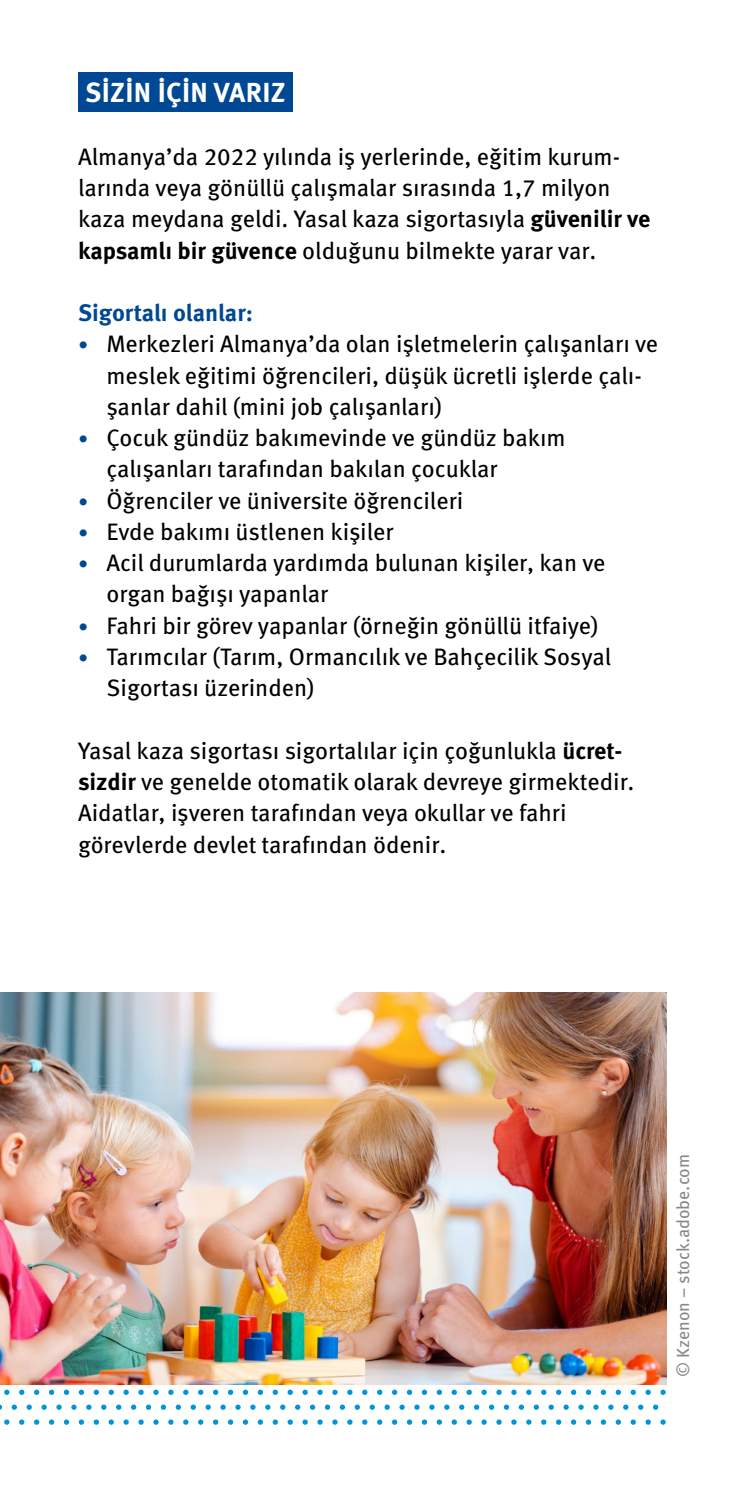
<style>
.page{position:relative;width:745px;height:1489px;background:#fff}
.page>*{position:absolute;margin:0;border:0;box-sizing:border-box;transform-origin:0 0}
.Überschriften_H1_Flyer{font:700 27.5px "Meta Pro";letter-spacing:.01em;color:#fff}
.Fließtext_FT_Abstand_nach{font:23.75px/31.2px "Meta Pro";letter-spacing:-.005em;color:#000}
.Fließtext_FT_ohne_Abstand{font:700 23.75px "Meta Pro";color:#004893}
.t1{font:17.5px "Meta Pro";color:#868786}
.s1{font-weight:700}
.s2{font-size:20px;color:#004893}
</style>
<div class="page">
<img style="left:0;top:992px;width:666px;height:391px">
<svg style="left:250px;top:1404px;width:5px;height:5px"></svg>
<svg style="left:265px;top:1404px;width:5px;height:5px"></svg>
<svg style="left:280px;top:1404px;width:5px;height:5px"></svg>
<svg style="left:295px;top:1404px;width:5px;height:5px"></svg>
<svg style="left:310px;top:1404px;width:5px;height:5px"></svg>
<svg style="left:324px;top:1404px;width:6px;height:5px"></svg>
<svg style="left:339px;top:1404px;width:6px;height:5px"></svg>
<svg style="left:354px;top:1404px;width:6px;height:5px"></svg>
<svg style="left:369px;top:1404px;width:5px;height:5px"></svg>
<svg style="left:384px;top:1404px;width:5px;height:5px"></svg>
<svg style="left:399px;top:1404px;width:5px;height:5px"></svg>
<svg style="left:414px;top:1404px;width:5px;height:5px"></svg>
<svg style="left:429px;top:1404px;width:5px;height:5px"></svg>
<svg style="left:444px;top:1404px;width:5px;height:5px"></svg>
<svg style="left:459px;top:1404px;width:5px;height:5px"></svg>
<svg style="left:474px;top:1404px;width:5px;height:5px"></svg>
<svg style="left:488px;top:1404px;width:6px;height:5px"></svg>
<svg style="left:503px;top:1404px;width:6px;height:5px"></svg>
<svg style="left:518px;top:1404px;width:5px;height:5px"></svg>
<svg style="left:533px;top:1404px;width:5px;height:5px"></svg>
<svg style="left:548px;top:1404px;width:5px;height:5px"></svg>
<svg style="left:563px;top:1404px;width:5px;height:5px"></svg>
<svg style="left:578px;top:1404px;width:5px;height:5px"></svg>
<svg style="left:593px;top:1404px;width:5px;height:5px"></svg>
<svg style="left:608px;top:1404px;width:5px;height:5px"></svg>
<svg style="left:623px;top:1404px;width:5px;height:5px"></svg>
<svg style="left:638px;top:1404px;width:5px;height:5px"></svg>
<svg style="left:653px;top:1404px;width:5px;height:5px"></svg>
<svg style="left:257px;top:1389px;width:6px;height:5px"></svg>
<svg style="left:272px;top:1389px;width:6px;height:5px"></svg>
<svg style="left:287px;top:1389px;width:6px;height:5px"></svg>
<svg style="left:302px;top:1389px;width:5px;height:5px"></svg>
<svg style="left:317px;top:1389px;width:5px;height:5px"></svg>
<svg style="left:332px;top:1389px;width:5px;height:5px"></svg>
<svg style="left:347px;top:1389px;width:5px;height:5px"></svg>
<svg style="left:362px;top:1389px;width:5px;height:5px"></svg>
<svg style="left:377px;top:1389px;width:5px;height:5px"></svg>
<svg style="left:392px;top:1389px;width:5px;height:5px"></svg>
<svg style="left:406px;top:1389px;width:6px;height:5px"></svg>
<svg style="left:421px;top:1389px;width:6px;height:5px"></svg>
<svg style="left:436px;top:1389px;width:6px;height:5px"></svg>
<svg style="left:451px;top:1389px;width:5px;height:5px"></svg>
<svg style="left:466px;top:1389px;width:5px;height:5px"></svg>
<svg style="left:481px;top:1389px;width:5px;height:5px"></svg>
<svg style="left:496px;top:1389px;width:5px;height:5px"></svg>
<svg style="left:511px;top:1389px;width:5px;height:5px"></svg>
<svg style="left:526px;top:1389px;width:5px;height:5px"></svg>
<svg style="left:541px;top:1389px;width:5px;height:5px"></svg>
<svg style="left:556px;top:1389px;width:5px;height:5px"></svg>
<svg style="left:571px;top:1389px;width:5px;height:5px"></svg>
<svg style="left:585px;top:1389px;width:5px;height:5px"></svg>
<svg style="left:600px;top:1389px;width:5px;height:5px"></svg>
<svg style="left:615px;top:1389px;width:5px;height:5px"></svg>
<svg style="left:630px;top:1389px;width:5px;height:5px"></svg>
<svg style="left:645px;top:1389px;width:5px;height:5px"></svg>
<svg style="left:660px;top:1389px;width:5px;height:5px"></svg>
<svg style="left:257px;top:1419px;width:6px;height:5px"></svg>
<svg style="left:272px;top:1419px;width:6px;height:5px"></svg>
<svg style="left:287px;top:1419px;width:6px;height:5px"></svg>
<svg style="left:302px;top:1419px;width:5px;height:5px"></svg>
<svg style="left:317px;top:1419px;width:5px;height:5px"></svg>
<svg style="left:332px;top:1419px;width:5px;height:5px"></svg>
<svg style="left:347px;top:1419px;width:5px;height:5px"></svg>
<svg style="left:362px;top:1419px;width:5px;height:5px"></svg>
<svg style="left:377px;top:1419px;width:5px;height:5px"></svg>
<svg style="left:392px;top:1419px;width:5px;height:5px"></svg>
<svg style="left:406px;top:1419px;width:6px;height:5px"></svg>
<svg style="left:421px;top:1419px;width:6px;height:5px"></svg>
<svg style="left:436px;top:1419px;width:6px;height:5px"></svg>
<svg style="left:451px;top:1419px;width:5px;height:5px"></svg>
<svg style="left:466px;top:1419px;width:5px;height:5px"></svg>
<svg style="left:481px;top:1419px;width:5px;height:5px"></svg>
<svg style="left:496px;top:1419px;width:5px;height:5px"></svg>
<svg style="left:511px;top:1419px;width:5px;height:5px"></svg>
<svg style="left:526px;top:1419px;width:5px;height:5px"></svg>
<svg style="left:541px;top:1419px;width:5px;height:5px"></svg>
<svg style="left:556px;top:1419px;width:5px;height:5px"></svg>
<svg style="left:571px;top:1419px;width:5px;height:5px"></svg>
<svg style="left:585px;top:1419px;width:5px;height:5px"></svg>
<svg style="left:600px;top:1419px;width:5px;height:5px"></svg>
<svg style="left:615px;top:1419px;width:5px;height:5px"></svg>
<svg style="left:630px;top:1419px;width:5px;height:5px"></svg>
<svg style="left:645px;top:1419px;width:5px;height:5px"></svg>
<svg style="left:660px;top:1419px;width:5px;height:5px"></svg>
<svg style="left:12px;top:1404px;width:5px;height:5px"></svg>
<svg style="left:27px;top:1404px;width:5px;height:5px"></svg>
<svg style="left:41px;top:1404px;width:6px;height:5px"></svg>
<svg style="left:56px;top:1404px;width:6px;height:5px"></svg>
<svg style="left:71px;top:1404px;width:6px;height:5px"></svg>
<svg style="left:86px;top:1404px;width:5px;height:5px"></svg>
<svg style="left:101px;top:1404px;width:5px;height:5px"></svg>
<svg style="left:116px;top:1404px;width:5px;height:5px"></svg>
<svg style="left:131px;top:1404px;width:5px;height:5px"></svg>
<svg style="left:146px;top:1404px;width:5px;height:5px"></svg>
<svg style="left:161px;top:1404px;width:5px;height:5px"></svg>
<svg style="left:175px;top:1404px;width:6px;height:5px"></svg>
<svg style="left:190px;top:1404px;width:6px;height:5px"></svg>
<svg style="left:205px;top:1404px;width:6px;height:5px"></svg>
<svg style="left:220px;top:1404px;width:5px;height:5px"></svg>
<svg style="left:235px;top:1404px;width:5px;height:5px"></svg>
<svg style="left:4px;top:1389px;width:5px;height:5px"></svg>
<svg style="left:19px;top:1389px;width:5px;height:5px"></svg>
<svg style="left:34px;top:1389px;width:5px;height:5px"></svg>
<svg style="left:49px;top:1389px;width:5px;height:5px"></svg>
<svg style="left:64px;top:1389px;width:5px;height:5px"></svg>
<svg style="left:79px;top:1389px;width:5px;height:5px"></svg>
<svg style="left:94px;top:1389px;width:5px;height:5px"></svg>
<svg style="left:108px;top:1389px;width:6px;height:5px"></svg>
<svg style="left:123px;top:1389px;width:6px;height:5px"></svg>
<svg style="left:138px;top:1389px;width:6px;height:5px"></svg>
<svg style="left:153px;top:1389px;width:5px;height:5px"></svg>
<svg style="left:168px;top:1389px;width:5px;height:5px"></svg>
<svg style="left:183px;top:1389px;width:5px;height:5px"></svg>
<svg style="left:198px;top:1389px;width:5px;height:5px"></svg>
<svg style="left:213px;top:1389px;width:5px;height:5px"></svg>
<svg style="left:228px;top:1389px;width:5px;height:5px"></svg>
<svg style="left:243px;top:1389px;width:5px;height:5px"></svg>
<svg style="left:4px;top:1419px;width:5px;height:5px"></svg>
<svg style="left:19px;top:1419px;width:5px;height:5px"></svg>
<svg style="left:34px;top:1419px;width:5px;height:5px"></svg>
<svg style="left:49px;top:1419px;width:5px;height:5px"></svg>
<svg style="left:64px;top:1419px;width:5px;height:5px"></svg>
<svg style="left:79px;top:1419px;width:5px;height:5px"></svg>
<svg style="left:94px;top:1419px;width:5px;height:5px"></svg>
<svg style="left:108px;top:1419px;width:6px;height:5px"></svg>
<svg style="left:123px;top:1419px;width:6px;height:5px"></svg>
<svg style="left:138px;top:1419px;width:6px;height:5px"></svg>
<svg style="left:153px;top:1419px;width:5px;height:5px"></svg>
<svg style="left:168px;top:1419px;width:5px;height:5px"></svg>
<svg style="left:183px;top:1419px;width:5px;height:5px"></svg>
<svg style="left:198px;top:1419px;width:5px;height:5px"></svg>
<svg style="left:213px;top:1419px;width:5px;height:5px"></svg>
<svg style="left:228px;top:1419px;width:5px;height:5px"></svg>
<svg style="left:243px;top:1419px;width:5px;height:5px"></svg>
<div style="left:78px;top:72px;width:214px;height:40px;background:#004893"></div>
<h1 class="Überschriften_H1_Flyer" style="left:85px;top:71px;width:202px">SIZIN IÇIN VARIZ</h1>
<p class="Fließtext_FT_Abstand_nach" style="left:78px;top:139px;width:573px">Almanya’da 2022 yılında iş yerlerinde, eğitim kurum&shy;larında veya gönüllü çalışmalar sırasında 1,7 milyon kaza meydana geldi. Yasal kaza sigortasıyla <span class="s1">güvenilir ve kapsamlı bir güvence</span> olduğunu bilmekte yarar var.</p>
<p class="Fließtext_FT_ohne_Abstand" style="left:78px;top:294px;width:176px">Sigortalı olanlar:</p>
<p class="Fließtext_FT_Abstand_nach" style="left:106px;top:327px;width:553px;text-indent:-28px"><span class="s2">•</span> Merkezleri Almanya’da olan işletmelerin çalışanları ve meslek eğitimi öğrencileri, düşük ücretli işlerde çalı&shy;şanlar dahil (mini job çalışanları)</p>
<p class="Fließtext_FT_Abstand_nach" style="left:106px;top:420px;width:460px;text-indent:-28px"><span class="s2">•</span> Çocuk gündüz bakımevinde ve gündüz bakım çalışanları tarafından bakılan çocuklar</p>
<p class="Fließtext_FT_Abstand_nach" style="left:78px;top:483px;width:386px"><span class="s2">•</span> Öğrenciler ve üniversite öğrencileri</p>
<p class="Fließtext_FT_Abstand_nach" style="left:78px;top:514px;width:317px"><span class="s2">•</span> Evde bakımı üstlenen kişiler</p>
<p class="Fließtext_FT_Abstand_nach" style="left:106px;top:545px;width:500px;text-indent:-28px"><span class="s2">•</span> Acil durumlarda yardımda bulunan kişiler, kan ve organ bağışı yapanlar</p>
<p class="Fließtext_FT_Abstand_nach" style="left:78px;top:608px;width:521px"><span class="s2">•</span> Fahri bir görev yapanlar (örneğin gönüllü itfaiye)</p>
<p class="Fließtext_FT_Abstand_nach" style="left:106px;top:639px;width:506px;text-indent:-28px"><span class="s2">•</span> Tarımcılar (Tarım, Ormancılık ve Bahçecilik Sosyal<br>Sigortası üzerinden)</p>
<p class="Fließtext_FT_Abstand_nach" style="left:78px;top:733px;width:557px">Yasal kaza sigortası sigortalılar için çoğunlukla <span class="s1">ücret&shy;sizdir</span> ve genelde otomatik olarak devreye girmektedir.<br>Aidatlar, işveren tarafından veya okullar ve fahri görevlerde devlet tarafından ödenir.</p>
<p class="t1" style="left:669px;top:1376px;width:224px;rotate:-90deg">© Kzenon – stock.adobe.com</p>
</div>
